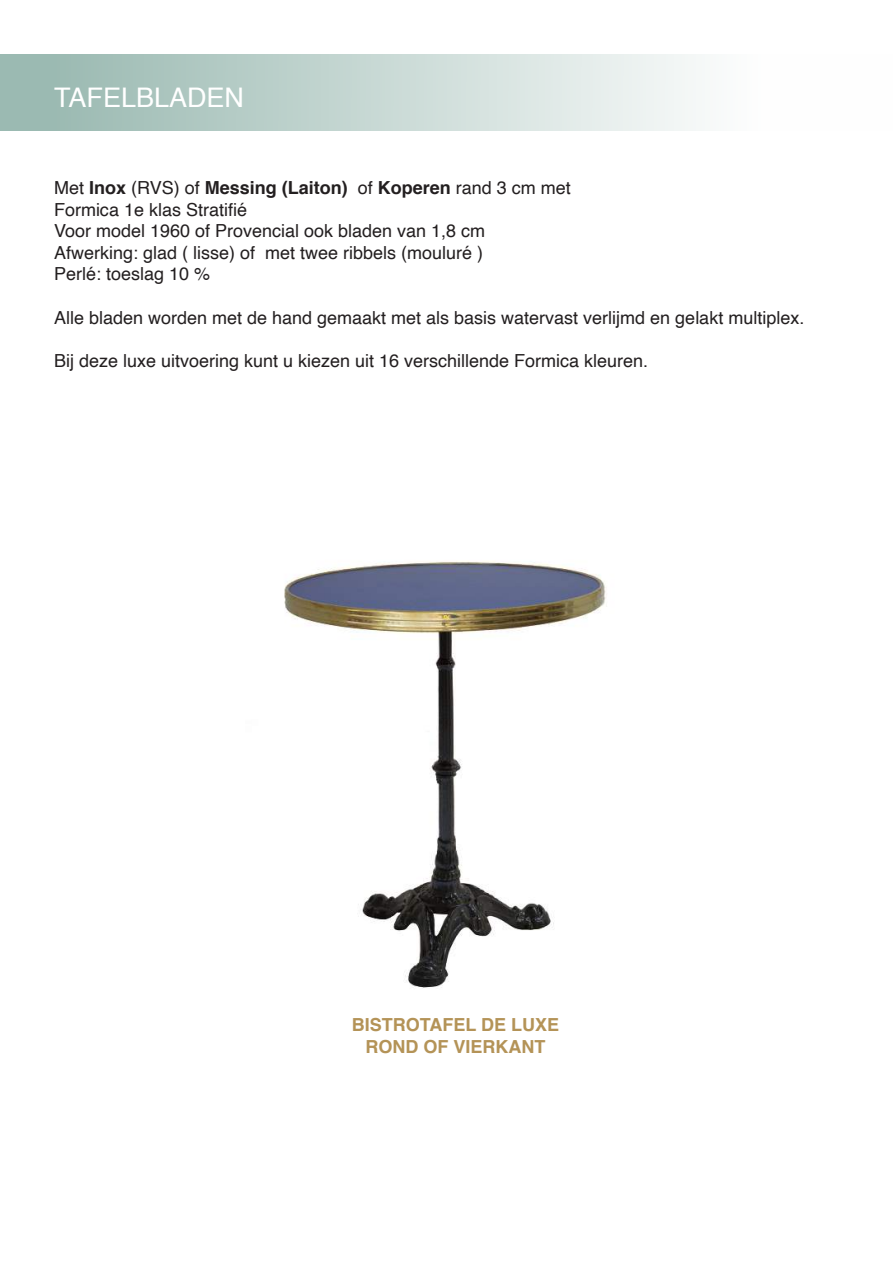
<style>
.page{position:relative;width:893px;height:1263px;background:#fff}
.page>*{position:absolute;margin:0;border:0;box-sizing:border-box;transform-origin:0 0}
.t1{font:27px "Helvetica";color:#fff}
.t2{font:18px/21.6px "Helvetica";color:#231f20}
.t3{font:700 18px/21.6px "Helvetica";color:#b49357;text-align:center}
.s1{font-weight:700}
</style>
<div class="page">
<div style="left:0;top:54px;width:893px;height:77px;background:linear-gradient(to right,#96b7ae,#fff)"></div>
<img style="left:284px;top:561px;width:322px;height:427px">
<div style="left:0;top:54px;width:30px;height:77px;background:#9bbab2"></div>
<h1 class="t1" style="left:54px;top:76px;width:192px">TAFELBLADEN</h1>
<p class="t2" style="left:54px;top:177px;width:518px">Met <span class="s1">Inox</span> (RVS) of <span class="s1">Messing (Laiton)</span> of <span class="s1">Koperen</span> rand 3 cm met Formica 1e klas Stratifié<br>Voor model 1960 of Provencial ook bladen van 1,8 cm Afwerking: glad ( lisse) of met twee ribbels (mouluré )<br>Perlé: toeslag 10 %</p>
<p class="t2" style="left:54px;top:307px;width:752px">Alle bladen worden met de hand gemaakt met als basis watervast verlijmd en gelakt multiplex.</p>
<p class="t2" style="left:54px;top:350px;width:596px">Bij deze luxe uitvoering kunt u kiezen uit 16 verschillende Formica kleuren.</p>
<p class="t3" style="left:352px;top:1014px;width:209px">BISTROTAFEL DE LUXE<br>ROND OF VIERKANT</p>
</div>
